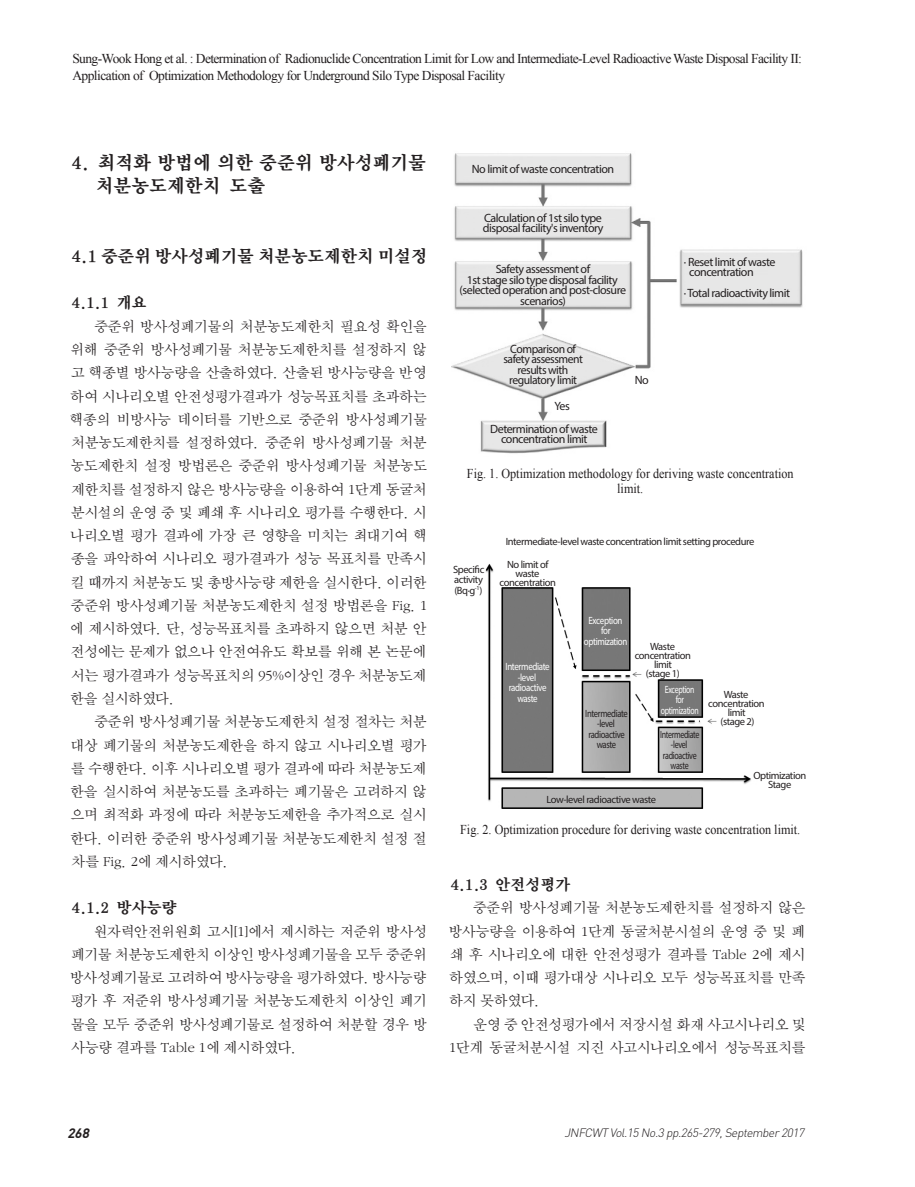
<style>
.page{position:relative;width:915px;height:1187px;background:#fff}
.page>*{position:absolute;margin:0;border:0;box-sizing:border-box;transform-origin:0 0}
.t1{font:800 18px/23.2px "Korean MJ";letter-spacing:.01em;color:#231f20}
.t2{font:800 16.5px "Korean MJ";color:#231f20}
.t3{font:15px/23.2px "Sand Sm";color:#231f20;text-align:justify}
.t4{font:800 15px "Korean MJ";color:#231f20}
.fig_표기{font:13.5px/17.2px "Times New Roman";letter-spacing:-.04em;color:#231f20}
.fig_표기-2{font:13.5px/15.5px "Times New Roman";color:#231f20;text-align:center;scale:.9 1}
.t5{font:italic 700 13.5px "DIN";color:#231f20}
.t6{font:12px "Myriad Pro";letter-spacing:-.04em;color:#231f20}
.t7{font:italic 300 12px "DIN";color:#231f20}
.t8{font:10.5px/10.5px "Myriad Pro";letter-spacing:-.04em;color:#231f20}
.t9{font:10.5px/10.5px "Myriad Pro";letter-spacing:-.04em;color:#fff;text-align:center;scale:.85 1}
.t10{font:10.5px/10.5px "Myriad Pro";letter-spacing:-.04em;color:#231f20;text-align:center;scale:.82 1}
.t11{font:10.5px/10.5px "Myriad Pro";letter-spacing:-.04em;color:#231f20;text-align:center;scale:.76 1}
.t12{font:10.5px "Myriad Pro";letter-spacing:-.04em;color:#fff;scale:.74 1}
</style>
<div class="page">
<img style="left:451px;top:153px;width:352px;height:301px">
<img style="left:485px;top:563px;width:266px;height:246px">
<p class="fig_표기" style="left:72px;top:49px;width:730px">Sung-Wook Hong et al. : Determination of Radionuclide Concentration Limit for Low and Intermediate-Level Radioactive Waste Disposal Facility II:<br>Application of Optimization Methodology for Underground Silo Type Disposal Facility</p>
<p class="t1" style="left:96px;top:152px;width:331px;text-indent:-25px">4. 최적화 방법에 의한 중준위 방사성폐기물 처분농도제한치 도출</p>
<p class="t2" style="left:72px;top:248px;width:357px">4.1 중준위 방사성폐기물 처분농도제한치 미설정</p>
<p class="t4" style="left:72px;top:295px;width:77px">4.1.1 개요</p>
<p class="t3" style="left:70px;top:316px;width:359px;text-indent:25px">중준위 방사성폐기물의 처분농도제한치 필요성 확인을 위해 중준위 방사성폐기물 처분농도제한치를 설정하지 않 고 핵종별 방사능량을 산출하였다. 산출된 방사능량을 반영 하여 시나리오별 안전성평가결과가 성능목표치를 초과하는 핵종의 비방사능 데이터를 기반으로 중준위 방사성폐기물 처분농도제한치를 설정하였다. 중준위 방사성폐기물 처분 농도제한치 설정 방법론은 중준위 방사성폐기물 처분농도 제한치를 설정하지 않은 방사능량을 이용하여 1단계 동굴처 분시설의 운영 중 및 폐쇄 후 시나리오 평가를 수행한다. 시 나리오별 평가 결과에 가장 큰 영향을 미치는 최대기여 핵 종을 파악하여 시나리오 평가결과가 성능 목표치를 만족시 킬 때까지 처분농도 및 총방사능량 제한을 실시한다. 이러한 중준위 방사성폐기물 처분농도제한치 설정 방법론을 Fig. 1 에 제시하였다. 단, 성능목표치를 초과하지 않으면 처분 안 전성에는 문제가 없으나 안전여유도 확보를 위해 본 논문에 서는 평가결과가 성능목표치의 95%이상인 경우 처분농도제 한을 실시하였다.</p>
<p class="t3" style="left:70px;top:711px;width:358px;text-indent:24px">중준위 방사성폐기물 처분농도제한치 설정 절차는 처분 대상 폐기물의 처분농도제한을 하지 않고 시나리오별 평가 를 수행한다. 이후 시나리오별 평가 결과에 따라 처분농도제 한을 실시하여 처분농도를 초과하는 폐기물은 고려하지 않 으며 최적화 과정에 따라 처분농도제한을 추가적으로 실시 한다. 이러한 중준위 방사성폐기물 처분농도제한치 설정 절 차를 Fig. 2에 제시하였다.</p>
<p class="t4" style="left:72px;top:900px;width:107px">4.1.2 방사능량</p>
<p class="t3" style="left:70px;top:921px;width:358px;text-indent:24px">원자력안전위원회 고시[1]에서 제시하는 저준위 방사성 폐기물 처분농도제한치 이상인 방사성폐기물을 모두 중준위 방사성폐기물로 고려하여 방사능량을 평가하였다. 방사능량 평가 후 저준위 방사성폐기물 처분농도제한치 이상인 폐기 물을 모두 중준위 방사성폐기물로 설정하여 처분할 경우 방 사능량 결과를 Table 1에 제시하였다.</p>
<p class="t6" style="left:471px;top:162px;width:144px">No limit of waste concentration</p>
<p class="t6" style="left:484px;top:210px;width:119px">Calculation of 1st silo type</p>
<p class="t6" style="left:482px;top:221px;width:122px">disposal facility's inventory</p>
<p class="t6" style="left:495px;top:262px;width:96px">Safety assessment of</p>
<p class="t6" style="left:466px;top:272px;width:153px">1st stage silo type disposal facility</p>
<p class="t6" style="left:459px;top:283px;width:168px">(selected operation and post-closure</p>
<p class="t6" style="left:520px;top:293px;width:47px">scenarios)</p>
<p class="t6" style="left:510px;top:341px;width:67px">Comparison of</p>
<p class="t6" style="left:503px;top:352px;width:81px">safety assessment</p>
<p class="t6" style="left:517px;top:362px;width:52px">results with</p>
<p class="t6" style="left:509px;top:373px;width:69px">regulatory limit</p>
<p class="t6" style="left:490px;top:421px;width:109px">Determination of waste</p>
<p class="t6" style="left:501px;top:432px;width:88px">concentration limit</p>
<p class="t6" style="left:554px;top:398px;width:17px">Yes</p>
<p class="t6" style="left:634px;top:373px;width:16px">No</p>
<p class="t6" style="left:683px;top:254px;width:93px">· Reset limit of waste</p>
<p class="t6" style="left:689px;top:265px;width:66px">concentration</p>
<p class="t6" style="left:683px;top:286px;width:108px">· Total radioactivity limit</p>
<p class="fig_표기-2" style="left:467px;top:465px;width:364px">Fig. 1. Optimization methodology for deriving waste concentration limit.</p>
<p class="t8" style="left:453px;top:564px;width:33px">Specific activity</p>
<p class="t8" style="left:454px;top:585px;width:30px">(Bq·g<sup>-1</sup>)</p>
<p class="t8" style="left:505px;top:536px;width:250px">Intermediate-level waste concentration limit setting procedure</p>
<p class="t8" style="left:507px;top:558px;width:43px">No limit of</p>
<p class="t8" style="left:515px;top:567px;width:25px">waste</p>
<p class="t8" style="left:499px;top:576px;width:58px">concentration</p>
<p class="t9" style="left:505px;top:661px;width:54px">Intermediate</p>
<p class="t9" style="left:517px;top:672px;width:23px">-level</p>
<p class="t9" style="left:508px;top:682px;width:46px">radioactive waste</p>
<p class="t9" style="left:588px;top:614px;width:41px">Exception</p>
<p class="t9" style="left:601px;top:625px;width:13px">for</p>
<p class="t9" style="left:583px;top:635px;width:53px">optimization</p>
<p class="t8" style="left:650px;top:641px;width:26px">Waste</p>
<p class="t8" style="left:634px;top:650px;width:58px">concentration</p>
<p class="t8" style="left:653px;top:659px;width:19px">limit</p>
<p class="t8" style="left:645px;top:668px;width:36px">(stage 1)</p>
<p class="t12" style="left:664px;top:682px;width:41px">Exception</p>
<p class="t12" style="left:675px;top:693px;width:13px">for</p>
<p class="t12" style="left:660px;top:703px;width:53px">optimization</p>
<p class="t10" style="left:585px;top:708px;width:54px">Intermediate</p>
<p class="t10" style="left:597px;top:718px;width:23px">-level</p>
<p class="t10" style="left:588px;top:729px;width:46px">radioactive waste</p>
<p class="t11" style="left:659px;top:728px;width:54px">Intermediate</p>
<p class="t11" style="left:670px;top:739px;width:23px">-level</p>
<p class="t11" style="left:662px;top:749px;width:46px">radioactive waste</p>
<p class="t8" style="left:546px;top:794px;width:111px">Low-level radioactive waste</p>
<p class="t8" style="left:723px;top:688px;width:26px">Waste</p>
<p class="t8" style="left:708px;top:697px;width:58px">concentration</p>
<p class="t8" style="left:727px;top:706px;width:19px">limit</p>
<p class="t8" style="left:720px;top:715px;width:36px">(stage 2)</p>
<p class="t8" style="left:753px;top:770px;width:54px;line-height:9px;text-align:center">Optimization<br>Stage</p>
<p class="fig_표기-2" style="left:460px;top:821px;width:379px">Fig. 2. Optimization procedure for deriving waste concentration limit.</p>
<p class="t4" style="left:450px;top:877px;width:122px">4.1.3 안전성평가</p>
<p class="t3" style="left:448px;top:897px;width:358px;text-indent:24px">중준위 방사성폐기물 처분농도제한치를 설정하지 않은 방사능량을 이용하여 1단계 동굴처분시설의 운영 중 및 폐 쇄 후 시나리오에 대한 안전성평가 결과를 Table 2에 제시 하였으며, 이때 평가대상 시나리오 모두 성능목표치를 만족 하지 못하였다.</p>
<p class="t3" style="left:449px;top:1014px;width:358px;text-align:right">운영 중 안전성평가에서 저장시설 화재 사고시나리오 및<br>1단계 동굴처분시설 지진 사고시나리오에서 성능목표치를</p>
<p class="t5" style="left:68px;top:1124px;width:26px">268</p>
<p class="t7" style="left:564px;top:1124px;width:244px">JNFCWT Vol.15 No.3 pp.265-279,September2017</p>
</div>
